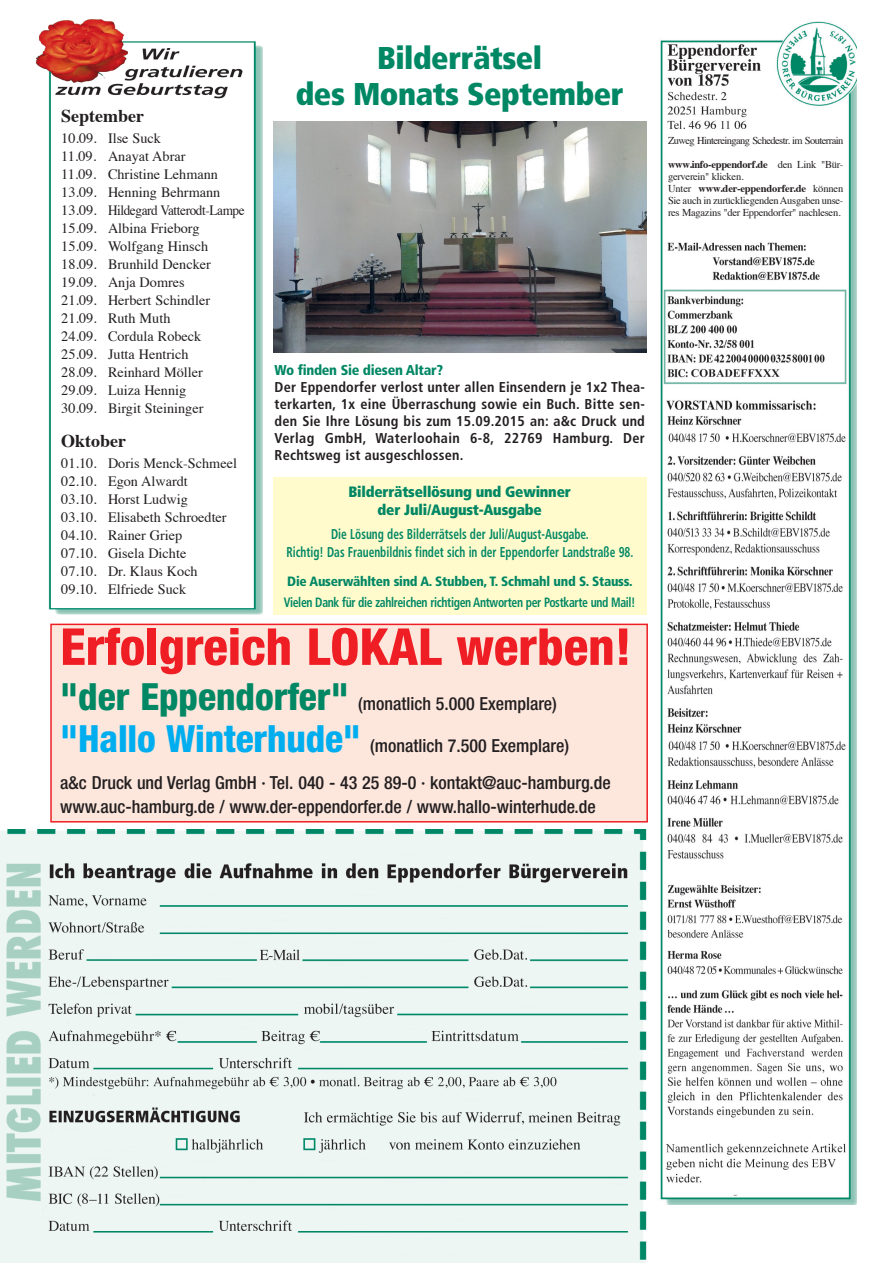
<style>
.page{position:relative;width:893px;height:1263px;background:#fff}
.page>*{position:absolute;margin:0;border:0;box-sizing:border-box;transform-origin:0 0}
.t1{font:800 condensed 51px "Helvetica Neue";color:#ee1e24}
.t2{font:900 condensed 31.5px/36px "Frutiger";letter-spacing:-.015em;color:#008764;text-align:center}
.t3{font:500 condensed 18px/37.5px "Helvetica Neue";color:#231f20}
.t4{font:700 18px "Times";color:#231f20}
.t5{font:900 condensed 15px/18px "Frutiger";letter-spacing:-.015em;color:#008764;text-align:center}
.t6{font:14.25px/18px "Times";color:#231f20}
.t7{font:700 condensed 14.25px/17.1px "Frutiger";letter-spacing:.015em;color:#231f20;text-align:justify}
.t8{font:700 condensed 14.25px/18px "Frutiger";color:#008764;text-align:center;scale:.8 1}
.t9{font:900 condensed 14.25px "Frutiger";letter-spacing:-.02em;color:#008764}
.t10{font:700 condensed 13.5px "Frutiger";letter-spacing:-.03em;color:#008764;scale:.87 1}
.t11{font:900 condensed 13.5px "Frutiger";letter-spacing:-.02em;color:#008764}
.t12{font:10.5px/12px "Times";letter-spacing:-.025em;color:#231f20}
.t13{font:10.5px "Times";letter-spacing:-.055em;color:#231f20}
.s1{font-weight:800;font-size:37.5px;color:#008764}
.s2{font-weight:800;font-size:37.5px;color:#00aeef}
.s3{font-weight:700}
</style>
<div class="page">
<img style="left:0;top:829px;width:647px;height:434px">
<img style="left:660px;top:21px;width:197px;height:1183px">
<div style="left:666px;top:135px;width:179px;height:95px;background:#fff"></div>
<img style="left:35px;top:19px;width:228px;height:595px">
<div style="left:60px;top:107px;width:187px;height:498px;background:#fff"></div>
<div style="left:273px;top:477px;width:373px;height:137px;background:#fffbcc"></div>
<img style="left:273px;top:121px;width:373px;height:232px">
<div style="left:51px;top:624px;width:596px;height:198px;background:#fde7dd"></div>
<div style="left:50px;top:624px;width:598px;height:198px;border:2px solid #ee1e24"></div>
<h2 class="t2" style="left:296px;top:40px;width:329px">Bilderrätsel<br>des Monats September</h2>
<p class="t4" style="left:61px;top:98px;width:84px">September</p>
<p class="t6" style="left:61px;top:128px;width:185px">10.09. Ilse Suck<br>11.09. Anayat Abrar<br>11.09. Christine Lehmann<br>13.09. Henning Behrmann<br>13.09. Hildegard Vatterodt-Lampe<br>15.09. Albina Frieborg<br>15.09. Wolfgang Hinsch<br>18.09. Brunhild Dencker<br>19.09. Anja Domres<br>21.09. Herbert Schindler<br>21.09. Ruth Muth<br>24.09. Cordula Robeck<br>25.09. Jutta Hentrich<br>28.09. Reinhard Möller<br>29.09. Luiza Hennig<br>30.09. Birgit Steininger</p>
<p class="t4" style="left:61px;top:424px;width:66px">Oktober</p>
<p class="t6" style="left:61px;top:453px;width:177px">01.10. Doris Menck-Schmeel<br>02.10. Egon Alwardt<br>03.10. Horst Ludwig<br>03.10. Elisabeth Schroedter<br>04.10. Rainer Griep<br>07.10. Gisela Dichte<br>07.10. Dr. Klaus Koch<br>09.10. Elfriede Suck</p>
<p class="t9" style="left:275px;top:361px;width:170px">Wo finden Sie diesen Altar?</p>
<p class="t7" style="left:275px;top:378px;width:372px">Der Eppendorfer verlost unter allen Einsendern je 1x2 Thea&shy;terkarten, 1x eine Überraschung sowie ein Buch. Bitte sen&shy;den Sie Ihre Lösung bis zum 15.09.2015 an: a&amp;c Druck und Verlag GmbH, Waterloohain 6-8, 22769 Hamburg. Der Rechtsweg ist ausgeschlossen.</p>
<p class="t5" style="left:349px;top:483px;width:224px">Bilderrätsellösung und Gewinner der Juli/August-Ausgabe</p>
<p class="t8" style="left:286px;top:525px;width:435px">Die Lösung des Bilderrätsels der Juli/August-Ausgabe.<br>Richtig! Das Frauenbildnis findet sich in der Eppendorfer Landstraße 98.</p>
<p class="t11" style="left:287px;top:573px;width:347px">Die Auserwählten sind A. Stubben, T. Schmahl und S. Stauss.</p>
<p class="t10" style="left:284px;top:594px;width:406px">Vielen Dank für die zahlreichen richtigen Antworten per Postkarte und Mail!</p>
<h1 class="t1" style="left:60px;top:615px;width:573px">Erfolgreich LOKAL werben!</h1>
<p class="t3" style="left:60px;top:684px;width:498px"><span class="s1">"der Eppendorfer"</span> (monatlich 5.000 Exemplare)</p>
<p class="t3" style="left:60px;top:726px;width:552px"><span class="s2">"Hallo Winterhude"</span> (monatlich 7.500 Exemplare)<br>a&amp;c Druck und Verlag GmbH · Tel. 040 - 43 25 89-0 · kontakt@auc-hamburg.de</p>
<p class="t3" style="left:60px;top:788px;width:537px">www.auc-hamburg.de / www.der-eppendorfer.de / www.hallo-winterhude.de</p>
<p class="t13" style="left:668px;top:131px;width:177px">Zuweg Hintereingang Schedestr. im Souterrain</p>
<p class="t12" style="left:668px;top:158px;width:177px"><span class="s3">www.info-eppendorf.de</span> den Link "Bür&shy;gerverein" klicken.<br>Unter <span class="s3">www.der-eppendorfer.de</span> können Sie auch in zurückliegenden Ausgaben unse&shy;res Magazins "der Eppendorfer" nachlesen.</p>
</div>
